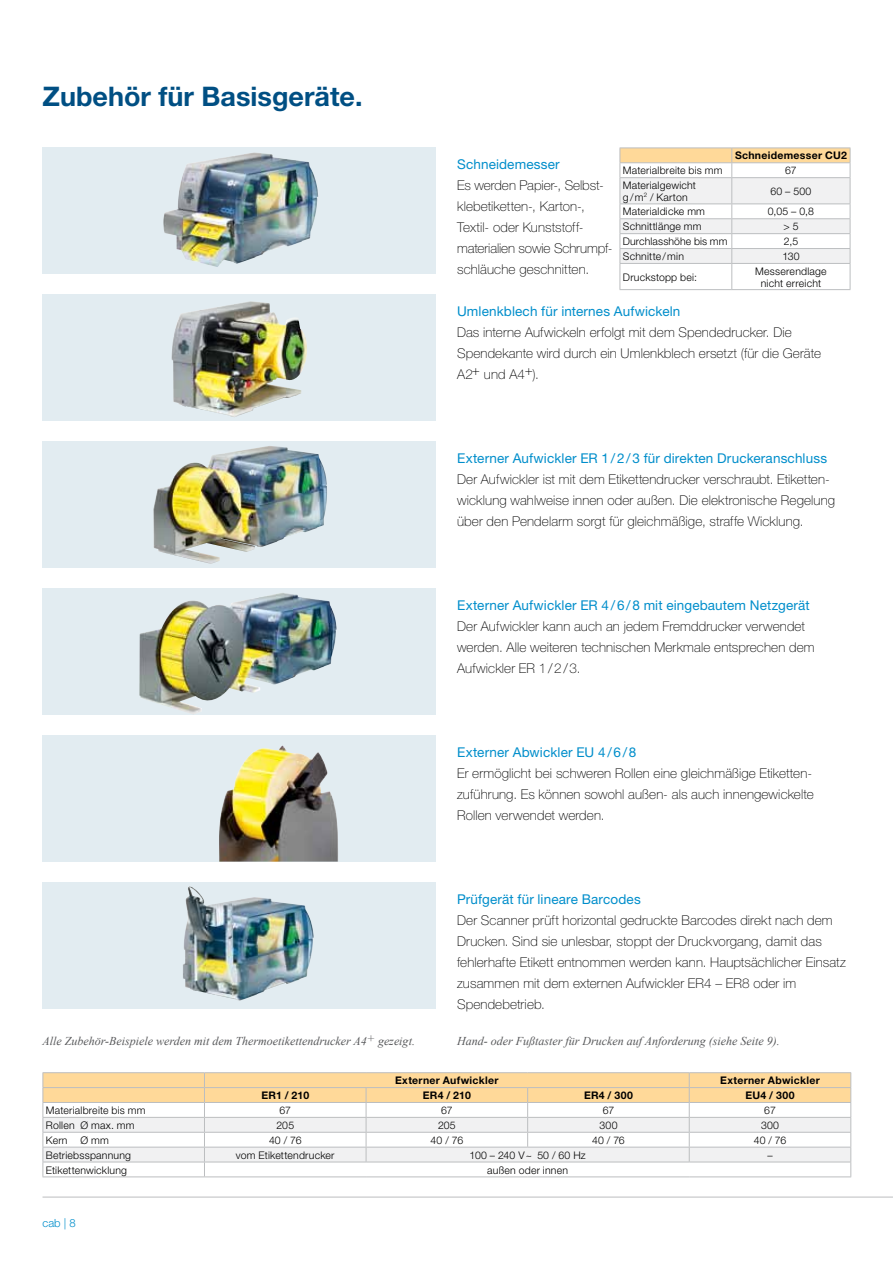
<style>
.page{position:relative;width:893px;height:1263px;background:#fff}
.page>*{position:absolute;margin:0;border:0;box-sizing:border-box;transform-origin:0 0}
.t1{font:700 27px "Helvetica Neue";color:#004f83}
.t2{font:100 13.5px/21px "Helvetica Neue";letter-spacing:.01em;color:#000}
.t3{font:13.5px "Helvetica Neue";letter-spacing:.01em;color:#008ecb}
.t4{font:italic 12px "Times New Roman";color:#58595b}
.t5{font:300 11.25px "Helvetica Neue";color:#008ecb}
.t6{font:300 10.5px/12px "Helvetica Neue";letter-spacing:.02em;color:#000}
.t7{font:700 10.5px "Helvetica Neue";letter-spacing:.025em;color:#000}
</style>
<div class="page">
<hr style="left:43px;top:1197px;width:850px;height:1px;background:#bcbec0">
<div style="left:43px;top:883px;width:393px;height:126px;background:#e2ecf1"></div>
<img style="left:183px;top:886px;width:131px;height:115px">
<div style="left:43px;top:736px;width:393px;height:126px;background:#e2ecf1"></div>
<img style="left:219px;top:745px;width:119px;height:117px">
<div style="left:43px;top:442px;width:393px;height:126px;background:#e2ecf1"></div>
<img style="left:153px;top:446px;width:174px;height:118px">
<div style="left:43px;top:589px;width:393px;height:126px;background:#e2ecf1"></div>
<img style="left:139px;top:593px;width:198px;height:121px">
<div style="left:43px;top:295px;width:393px;height:126px;background:#e2ecf1"></div>
<img style="left:172px;top:301px;width:135px;height:116px">
<div style="left:43px;top:148px;width:393px;height:126px;background:#e2ecf1"></div>
<img style="left:163px;top:152px;width:155px;height:115px">
<hr style="left:43px;top:1072px;width:161px;height:1px;background:#bcbec0">
<hr style="left:204px;top:1072px;width:162px;height:1px;background:#bcbec0">
<hr style="left:366px;top:1072px;width:162px;height:1px;background:#bcbec0">
<hr style="left:528px;top:1072px;width:161px;height:1px;background:#bcbec0">
<hr style="left:689px;top:1072px;width:162px;height:1px;background:#bcbec0">
<hr style="left:43px;top:1176px;width:161px;height:1px;background:#bcbec0">
<hr style="left:204px;top:1176px;width:162px;height:1px;background:#bcbec0">
<hr style="left:366px;top:1176px;width:162px;height:1px;background:#bcbec0">
<hr style="left:528px;top:1176px;width:161px;height:1px;background:#bcbec0">
<hr style="left:689px;top:1176px;width:162px;height:1px;background:#bcbec0">
<svg style="left:43px;top:1073px;width:808px;height:103px"></svg>
<hr style="left:620px;top:289px;width:112px;height:1px;background:#bcbec0">
<hr style="left:732px;top:289px;width:118px;height:1px;background:#bcbec0">
<svg style="left:620px;top:148px;width:231px;height:141px"></svg>
<h1 class="t1" style="left:43px;top:79px;width:322px">Zubehör für Basisgeräte.</h1>
<p class="t4" style="left:43px;top:1032px;width:374px">Alle Zubehör-Beispiele werden mit dem Thermoetikettendrucker A4+ gezeigt.</p>
<p class="t7" style="left:735px;top:149px;width:113px">Schneidemesser CU2</p>
<p class="t3" style="left:457px;top:156px;width:104px">Schneidemesser</p>
<p class="t2" style="left:457px;top:174px;width:155px">Es werden Papier-, Selbst&shy;klebetiketten-, Karton-,<br>Textil- oder Kunststoff&shy;materialien sowie Schrumpf&shy;schläuche geschnitten.</p>
<p class="t3" style="left:457px;top:303px;width:225px">Umlenkblech für internes Aufwickeln</p>
<p class="t2" style="left:457px;top:321px;width:365px">Das interne Aufwickeln erfolgt mit dem Spendedrucker. Die<br>Spendekante wird durch ein Umlenkblech ersetzt (für die Geräte<br>A2+ und A4+).</p>
<p class="t6" style="left:623px;top:164px;width:101px">Materialbreite bis mm</p>
<p class="t6" style="left:785px;top:164px;width:13px">67</p>
<p class="t6" style="left:623px;top:179px;width:75px">Materialgewicht g/m<sup>2</sup> / Karton</p>
<p class="t6" style="left:770px;top:185px;width:43px">60 – 500</p>
<p class="t6" style="left:623px;top:205px;width:84px">Materialdicke mm</p>
<p class="t6" style="left:768px;top:205px;width:48px">0,05 – 0,8</p>
<p class="t6" style="left:623px;top:220px;width:80px">Schnittlänge mm</p>
<p class="t6" style="left:783px;top:220px;width:17px">&gt; 5</p>
<p class="t6" style="left:623px;top:235px;width:106px">Durchlasshöhe bis mm</p>
<p class="t6" style="left:784px;top:235px;width:16px">2,5</p>
<p class="t6" style="left:623px;top:250px;width:63px">Schnitte/min</p>
<p class="t6" style="left:782px;top:250px;width:19px">130</p>
<p class="t6" style="left:623px;top:271px;width:76px">Druckstopp bei:</p>
<p class="t6" style="left:755px;top:265px;width:73px;text-align:center">Messerendlage nicht erreicht</p>
<p class="t3" style="left:457px;top:450px;width:371px">Externer Aufwickler ER 1/2/3 für direkten Druckeranschluss</p>
<p class="t2" style="left:457px;top:468px;width:379px">Der Aufwickler ist mit dem Etikettendrucker verschraubt. Etiketten&shy;wicklung wahlweise innen oder außen. Die elektronische Regelung über den Pendelarm sorgt für gleichmäßige, straffe Wicklung.</p>
<p class="t3" style="left:457px;top:597px;width:354px">Externer Aufwickler ER 4/6/8 mit eingebautem Netzgerät</p>
<p class="t2" style="left:457px;top:615px;width:359px">Der Aufwickler kann auch an jedem Fremddrucker verwendet werden. Alle weiteren technischen Merkmale entsprechen dem<br>Aufwickler ER 1/2/3.</p>
<p class="t3" style="left:457px;top:744px;width:181px">Externer Abwickler EU 4/6/8</p>
<p class="t2" style="left:457px;top:762px;width:358px">Er ermöglicht bei schweren Rollen eine gleichmäßige Etiketten&shy;zuführung. Es können sowohl außen- als auch innengewickelte<br>Rollen verwendet werden.</p>
<p class="t3" style="left:457px;top:891px;width:185px">Prüfgerät für lineare Barcodes</p>
<p class="t2" style="left:457px;top:909px;width:390px">Der Scanner prüft horizontal gedruckte Barcodes direkt nach dem Drucken. Sind sie unlesbar, stoppt der Druckvorgang, damit das fehlerhafte Etikett entnommen werden kann. Hauptsächlicher Einsatz zusammen mit dem externen Aufwickler ER4 – ER8 oder im Spendebetrieb.</p>
<p class="t4" style="left:457px;top:1032px;width:324px">Hand- oder Fußtaster für Drucken auf Anforderung (siehe Seite 9).</p>
<p class="t7" style="left:395px;top:1074px;width:105px">Externer Aufwickler</p>
<p class="t7" style="left:720px;top:1074px;width:101px">Externer Abwickler</p>
<p class="t7" style="left:261px;top:1089px;width:49px">ER1 / 210</p>
<p class="t7" style="left:423px;top:1089px;width:49px">ER4 / 210</p>
<p class="t7" style="left:584px;top:1089px;width:50px">ER4 / 300</p>
<p class="t7" style="left:745px;top:1089px;width:51px">EU4 / 300</p>
<p class="t6" style="left:46px;top:1104px;width:101px">Materialbreite bis mm</p>
<p class="t6" style="left:279px;top:1104px;width:13px">67</p>
<p class="t6" style="left:441px;top:1104px;width:13px">67</p>
<p class="t6" style="left:603px;top:1104px;width:13px">67</p>
<p class="t6" style="left:764px;top:1104px;width:13px">67</p>
<p class="t6" style="left:46px;top:1119px;width:90px">Rollen Ø max. mm</p>
<p class="t6" style="left:276px;top:1119px;width:19px">205</p>
<p class="t6" style="left:438px;top:1119px;width:19px">205</p>
<p class="t6" style="left:599px;top:1119px;width:20px">300</p>
<p class="t6" style="left:761px;top:1119px;width:20px">300</p>
<p class="t6" style="left:46px;top:1134px;width:64px">Kern Ø mm</p>
<p class="t6" style="left:269px;top:1134px;width:34px">40 / 76</p>
<p class="t6" style="left:431px;top:1134px;width:34px">40 / 76</p>
<p class="t6" style="left:592px;top:1134px;width:34px">40 / 76</p>
<p class="t6" style="left:754px;top:1134px;width:34px">40 / 76</p>
<p class="t6" style="left:46px;top:1149px;width:87px">Betriebsspannung</p>
<p class="t6" style="left:236px;top:1149px;width:100px">vom Etikettendrucker</p>
<p class="t6" style="left:470px;top:1149px;width:118px">100 – 240 V~ 50 / 60 Hz</p>
<p class="t6" style="left:767px;top:1149px;width:7px">–</p>
<p class="t6" style="left:46px;top:1163px;width:83px">Etikettenwicklung</p>
<p class="t6" style="left:487px;top:1163px;width:82px">außen oder innen</p>
<p class="t5" style="left:43px;top:1216px;width:35px">cab | 8</p>
</div>
